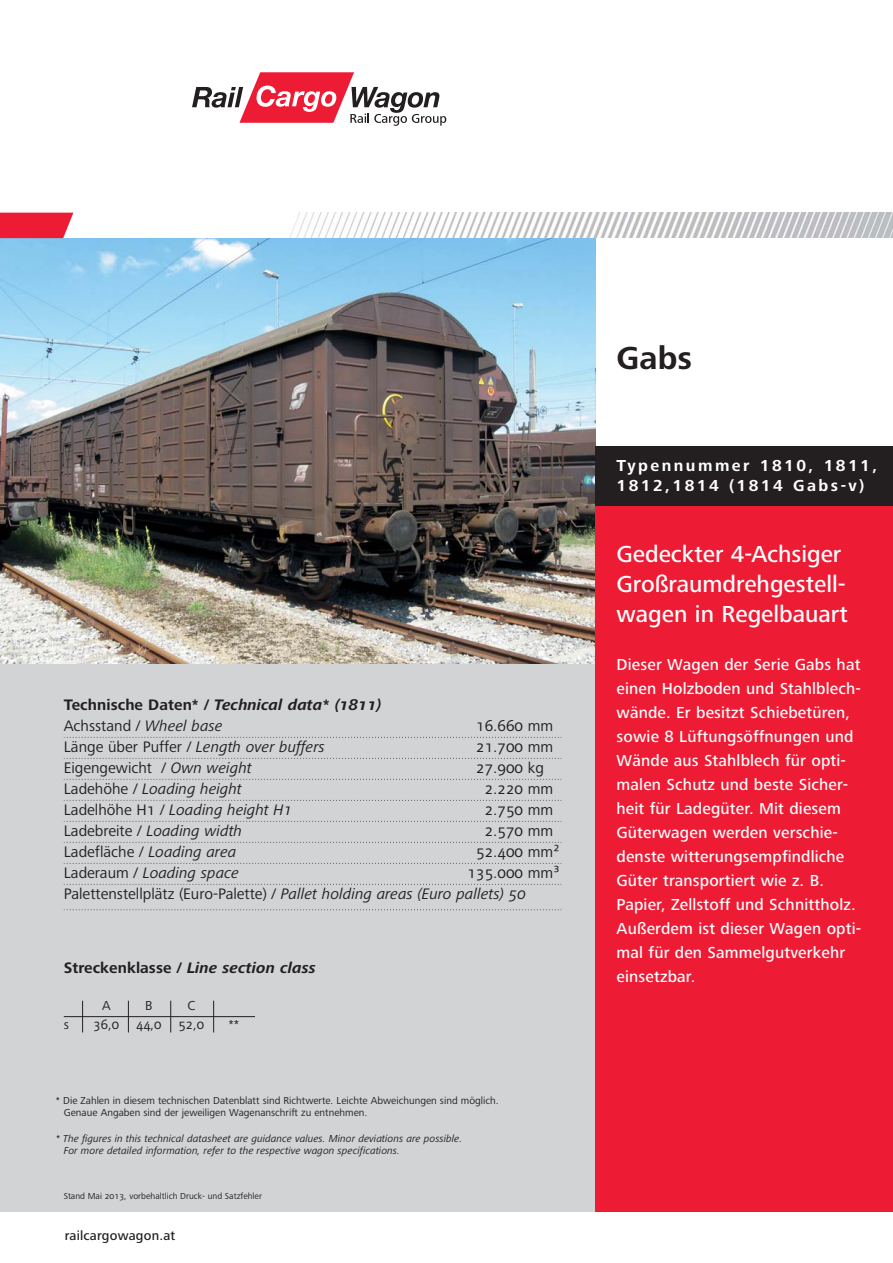
<style>
.page{position:relative;width:893px;height:1263px;background:#fff}
.page>*{position:absolute;margin:0;border:0;box-sizing:border-box;transform-origin:0 0}
.t1{font:700 33px "Frutiger Next Pro";color:#231f20}
.t2{font:500 24px/30px "Frutiger Next Pro";color:#fff}
.t3{font:500 16.5px/24px "Frutiger Next Pro";letter-spacing:.01em;color:#fff}
.t4{font:700 16.5px/19.8px "Frutiger Next Pro";letter-spacing:.15em;color:#fff}
.t5{font:15.75px/21px "Frutiger Next Pro";color:#231f20}
.t6{font:italic 15.75px "Frutiger Next Pro";color:#231f20}
.t7{font:italic 700 15.75px/21px "Frutiger Next Pro";letter-spacing:.005em;color:#231f20}
.t8{font:13.5px "Frutiger Next Pro";color:#231f20}
.t9{font:500 13.5px "Frutiger Next Pro";letter-spacing:.015em;color:#231f20}
.t10{font:italic 10.5px/12.6px "Frutiger Next Pro";color:#231f20}
.t11{font:10.5px/12.6px "Frutiger Next Pro";color:#231f20}
.t12{font:9px "Frutiger Next Pro";color:#231f20}
.s1{font-style:normal}
.s2{font-weight:400;font-style:normal}
.s3{font-weight:400}
.s4{font-style:italic}
</style>
<div class="page">
<img style="left:289px;top:213px;width:604px;height:25px">
<div style="left:0;top:257px;width:595px;height:955px;background:#d1d3d4"></div>
<img style="left:0;top:238px;width:595px;height:425px">
<svg style="left:0;top:213px;width:73px;height:25px;background:#ee2941"></svg>
<div style="left:595px;top:472px;width:298px;height:740px;background:#ed1b34"></div>
<svg style="left:64px;top:737px;width:498px;height:1px"></svg>
<svg style="left:64px;top:758px;width:498px;height:1px"></svg>
<svg style="left:64px;top:779px;width:498px;height:1px"></svg>
<svg style="left:64px;top:800px;width:498px;height:1px"></svg>
<svg style="left:64px;top:821px;width:498px;height:1px"></svg>
<svg style="left:64px;top:842px;width:498px;height:1px"></svg>
<svg style="left:64px;top:863px;width:498px;height:1px"></svg>
<svg style="left:64px;top:884px;width:498px;height:1px"></svg>
<svg style="left:64px;top:909px;width:498px;height:1px"></svg>
<div style="left:595px;top:446px;width:298px;height:60px;background:#231f20"></div>
<hr style="left:64px;top:1016px;width:191px;height:1px;background:#231f20">
<hr style="left:82px;top:1001px;width:1px;height:31px;background:#231f20">
<hr style="left:128px;top:1001px;width:1px;height:31px;background:#231f20">
<hr style="left:170px;top:1001px;width:1px;height:31px;background:#231f20">
<hr style="left:213px;top:1001px;width:1px;height:31px;background:#231f20">
<svg style="left:192px;top:72px;width:254px;height:54px"></svg>
<p class="t7" style="left:64px;top:694px;width:319px"><span class="s1">Technische Daten* /</span> Technical data* (1811)<br><span class="s2">Achsstand /</span> <span class="s3">Wheel base</span></p>
<p class="t5" style="left:476px;top:717px;width:79px">16.660 mm</p>
<p class="t6" style="left:64px;top:739px;width:263px"><span class="s1">Länge über Puffer /</span> Length over buffers</p>
<p class="t5" style="left:476px;top:738px;width:79px">21.700 mm</p>
<p class="t5" style="left:64px;top:759px;width:189px">Eigengewicht / <span class="s4">Own weight</span></p>
<p class="t5" style="left:476px;top:759px;width:69px">27.900 kg</p>
<p class="t6" style="left:64px;top:781px;width:180px"><span class="s1">Ladehöhe /</span> Loading height</p>
<p class="t5" style="left:485px;top:780px;width:70px">2.220 mm</p>
<p class="t6" style="left:64px;top:802px;width:230px"><span class="s1">Ladelhöhe H1 /</span> Loading height H1</p>
<p class="t5" style="left:485px;top:801px;width:70px">2.750 mm</p>
<p class="t6" style="left:64px;top:823px;width:180px"><span class="s1">Ladebreite /</span> Loading width</p>
<p class="t5" style="left:485px;top:822px;width:70px">2.570 mm</p>
<p class="t5" style="left:64px;top:843px;width:174px">Ladefläche / <span class="s4">Loading area</span></p>
<p class="t5" style="left:476px;top:843px;width:85px">52.400 mm²</p>
<p class="t6" style="left:64px;top:865px;width:177px"><span class="s1">Laderaum /</span> Loading space</p>
<p class="t5" style="left:64px;top:864px;width:497px;text-indent:404px">135.000 mm³<br>Palettenstellplätz (Euro-Palette) / <span class="s4">Pallet holding areas (Euro pallets) 50</span></p>
<p class="t7" style="left:64px;top:957px;width:253px"><span class="s1">Streckenklasse /</span> Line section class</p>
<p class="t8" style="left:102px;top:1000px;width:10px">A</p>
<p class="t8" style="left:145px;top:1000px;width:9px">B</p>
<p class="t8" style="left:187px;top:1000px;width:9px">C</p>
<p class="t8" style="left:64px;top:1019px;width:7px">s</p>
<p class="t8" style="left:93px;top:1019px;width:27px">36,0</p>
<p class="t8" style="left:136px;top:1019px;width:27px">44,0</p>
<p class="t8" style="left:179px;top:1019px;width:27px">52,0</p>
<p class="t8" style="left:228px;top:1019px;width:12px">**</p>
<p class="t11" style="left:64px;top:1095px;width:436px;text-indent:-8px">* Die Zahlen in diesem technischen Datenblatt sind Richtwerte. Leichte Abweichungen sind möglich.<br>Genaue Angaben sind der jeweiligen Wagenanschrift zu entnehmen.</p>
<p class="t10" style="left:64px;top:1132px;width:400px;text-indent:-8px">* The figures in this technical datasheet are guidance values. Minor deviations are possible.<br>For more detailed information, refer to the respective wagon specifications.</p>
<p class="t12" style="left:64px;top:1192px;width:200px">Stand Mai 2013, vorbehaltlich Druck- und Satzfehler</p>
<p class="t9" style="left:65px;top:1230px;width:112px">railcargowagon.at</p>
<h1 class="t1" style="left:617px;top:339px;width:77px">Gabs</h1>
<p class="t4" style="left:617px;top:456px;width:262px">Typennummer 1810, 1811,<br>1812,1814 (1814 Gabs-v)</p>
<h2 class="t2" style="left:617px;top:541px;width:233px">Gedeckter 4-Achsiger<br>Großraumdrehgestell&shy;wagen in Regelbauart</h2>
<p class="t3" style="left:617px;top:654px;width:246px">Dieser Wagen der Serie Gabs hat einen Holzboden und Stahlblech&shy;wände. Er besitzt Schiebetüren, sowie 8 Lüftungsöffnungen und<br>Wände aus Stahlblech für opti&shy;malen Schutz und beste Sicher&shy;heit für Ladegüter. Mit diesem<br>Güterwagen werden verschie&shy;denste witterungsempfindliche<br>Güter transportiert wie z. B.<br>Papier, Zellstoff und Schnittholz.<br>Außerdem ist dieser Wagen opti&shy;mal für den Sammelgutverkehr einsetzbar.</p>
</div>
